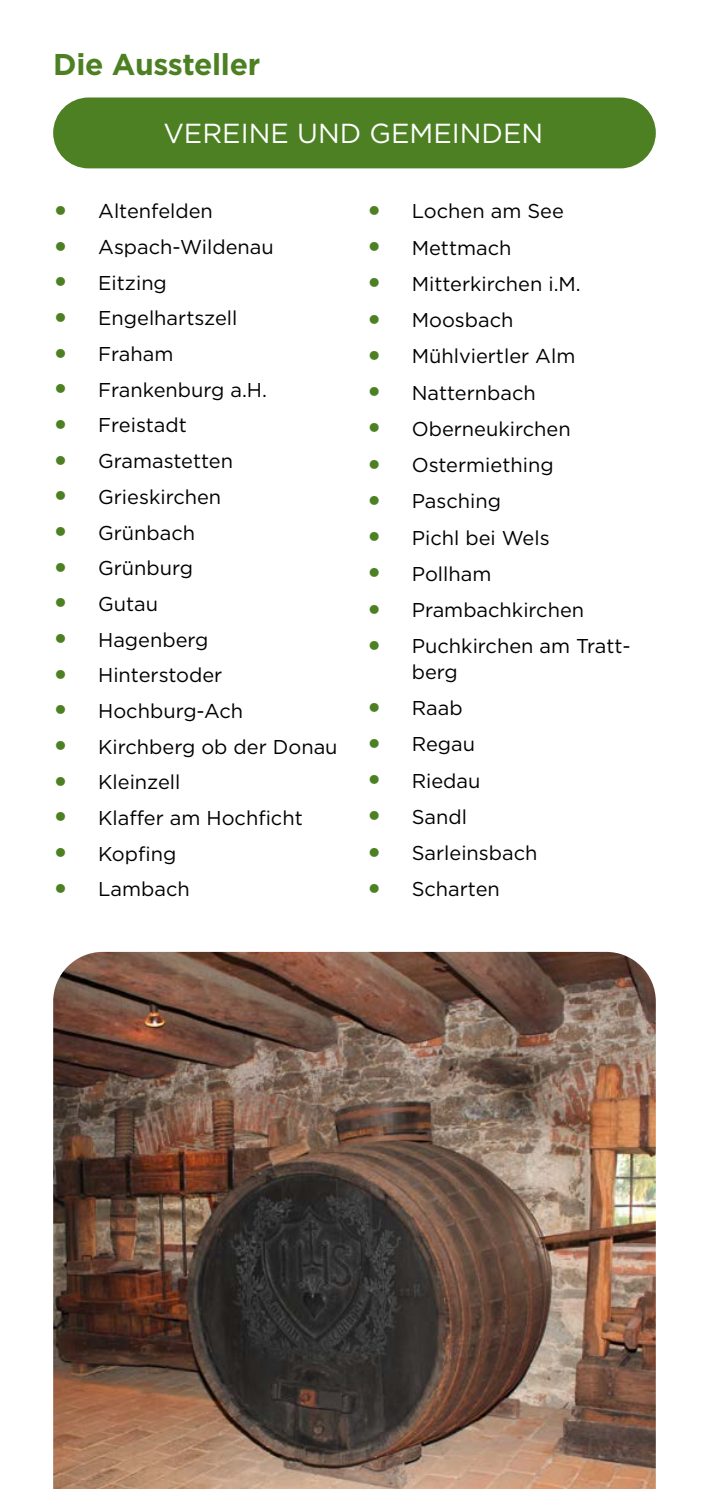
<style>
.page{position:relative;width:709px;height:1489px;background:#fff}
.page>*{position:absolute;margin:0;border:0;box-sizing:border-box;transform-origin:0 0}
.t1{font:700 30px "Gotham";letter-spacing:-.01em;color:#4c8022}
.t2{font:27.5px "Gotham";color:#fff}
.t3{font:20px/25.5px "Gotham";color:#000}
.s1{font-weight:700;font-size:30px;color:#4c8022}
</style>
<div class="page">
<div style="left:53px;top:97px;width:603px;height:71px;background:#4c8022;border-radius:35px"></div>
<img style="left:53px;top:951px;width:603px;height:537px">
<h2 class="t1" style="left:53px;top:47px;width:209px">Die Aussteller</h2>
<h3 class="t2" style="left:163px;top:118px;width:381px">VEREINE UND GEMEINDEN</h3>
<p class="t3" style="left:53px;top:198px;width:161px"><span class="s1">•</span> Altenfelden</p>
<p class="t3" style="left:53px;top:234px;width:222px"><span class="s1">•</span> Aspach-Wildenau</p>
<p class="t3" style="left:53px;top:269px;width:115px"><span class="s1">•</span> Eitzing</p>
<p class="t3" style="left:53px;top:305px;width:186px"><span class="s1">•</span> Engelhartszell</p>
<p class="t3" style="left:53px;top:341px;width:122px"><span class="s1">•</span> Fraham</p>
<p class="t3" style="left:53px;top:376px;width:215px"><span class="s1">•</span> Frankenburg a.H.</p>
<p class="t3" style="left:53px;top:412px;width:135px"><span class="s1">•</span> Freistadt</p>
<p class="t3" style="left:53px;top:448px;width:181px"><span class="s1">•</span> Gramastetten</p>
<p class="t3" style="left:53px;top:483px;width:170px"><span class="s1">•</span> Grieskirchen</p>
<p class="t3" style="left:53px;top:519px;width:144px"><span class="s1">•</span> Grünbach</p>
<p class="t3" style="left:53px;top:555px;width:141px"><span class="s1">•</span> Grünburg</p>
<p class="t3" style="left:53px;top:590px;width:106px"><span class="s1">•</span> Gutau</p>
<p class="t3" style="left:53px;top:626px;width:157px"><span class="s1">•</span> Hagenberg</p>
<p class="t3" style="left:53px;top:662px;width:171px"><span class="s1">•</span> Hinterstoder</p>
<p class="t3" style="left:53px;top:697px;width:191px"><span class="s1">•</span> Hochburg-Ach</p>
<p class="t3" style="left:53px;top:733px;width:286px"><span class="s1">•</span> Kirchberg ob der Donau</p>
<p class="t3" style="left:53px;top:769px;width:129px"><span class="s1">•</span> Kleinzell</p>
<p class="t3" style="left:53px;top:804px;width:251px"><span class="s1">•</span> Klaffer am Hochficht</p>
<p class="t3" style="left:53px;top:840px;width:125px"><span class="s1">•</span> Kopfing</p>
<p class="t3" style="left:53px;top:876px;width:138px"><span class="s1">•</span> Lambach</p>
<p class="t3" style="left:367px;top:198px;width:199px"><span class="s1">•</span> Lochen am See</p>
<p class="t3" style="left:367px;top:234px;width:146px"><span class="s1">•</span> Mettmach</p>
<p class="t3" style="left:367px;top:271px;width:216px"><span class="s1">•</span> Mitterkirchen i.M.</p>
<p class="t3" style="left:367px;top:307px;width:148px"><span class="s1">•</span> Moosbach</p>
<p class="t3" style="left:367px;top:343px;width:210px"><span class="s1">•</span> Mühlviertler Alm</p>
<p class="t3" style="left:367px;top:379px;width:171px"><span class="s1">•</span> Natternbach</p>
<p class="t3" style="left:367px;top:415px;width:205px"><span class="s1">•</span> Oberneukirchen</p>
<p class="t3" style="left:367px;top:452px;width:188px"><span class="s1">•</span> Ostermiething</p>
<p class="t3" style="left:367px;top:488px;width:136px"><span class="s1">•</span> Pasching</p>
<p class="t3" style="left:367px;top:524px;width:184px"><span class="s1">•</span> Pichl bei Wels</p>
<p class="t3" style="left:367px;top:560px;width:126px"><span class="s1">•</span> Pollham</p>
<p class="t3" style="left:367px;top:597px;width:219px"><span class="s1">•</span> Prambachkirchen</p>
<p class="t3" style="left:412px;top:633px;width:220px;text-indent:-45px"><span class="s1">•</span> Puchkirchen am Tratt&shy;berg</p>
<p class="t3" style="left:367px;top:695px;width:97px"><span class="s1">•</span> Raab</p>
<p class="t3" style="left:367px;top:731px;width:110px"><span class="s1">•</span> Regau</p>
<p class="t3" style="left:367px;top:767px;width:115px"><span class="s1">•</span> Riedau</p>
<p class="t3" style="left:367px;top:803px;width:102px"><span class="s1">•</span> Sandl</p>
<p class="t3" style="left:367px;top:839px;width:172px"><span class="s1">•</span> Sarleinsbach</p>
<p class="t3" style="left:367px;top:876px;width:135px"><span class="s1">•</span> Scharten</p>
</div>
